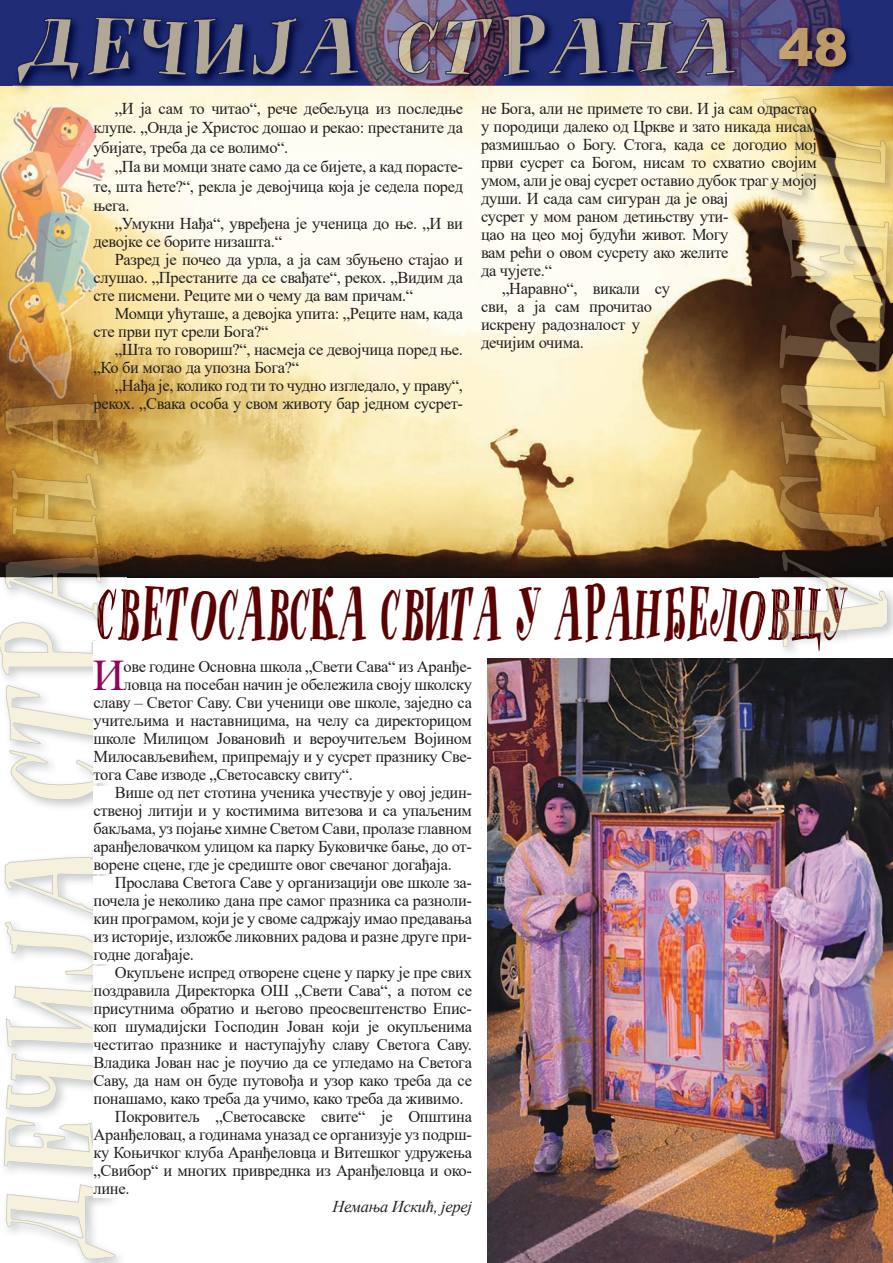
<style>
.page{position:relative;width:893px;height:1263px;background:#fff}
.page>*{position:absolute;margin:0;border:0;box-sizing:border-box;transform-origin:0 0}
.t1{font:72px "PETRICIC";letter-spacing:-.03em;color:#5a0101;scale:.5 1}
.t2{font:43.65px "Times New Roman";color:#950058}
.t3{font:16.5px/18px "Times New Roman";letter-spacing:-.02em;color:#231f20;text-align:justify}
.t4{font:italic 16.5px "Times New Roman";letter-spacing:-.02em;color:#231f20}
</style>
<div class="page">
<img style="left:0;top:86px;width:893px;height:491px">
<img style="left:0;top:97px;width:115px;height:292px">
<div style="left:0;top:0;width:893px;height:86px;background:#202d76"></div>
<img style="left:631px;top:0;width:210px;height:86px">
<img style="left:359px;top:0;width:149px;height:10px">
<img style="left:773px;top:22px;width:79px;height:55px">
<img style="left:841px;top:28px;width:5px;height:39px">
<img style="left:779px;top:28px;width:62px;height:39px">
<img style="left:13px;top:10px;width:734px;height:85px">
<img style="left:630px;top:10px;width:117px;height:76px">
<img style="left:675px;top:18px;width:60px;height:57px">
<img style="left:630px;top:20px;width:43px;height:53px">
<img style="left:696px;top:22px;width:16px;height:25px">
<svg style="left:17px;top:14px;width:613px;height:69px"></svg>
<svg style="left:487px;top:658px;width:272px;height:1px"></svg>
<img style="left:0;top:389px;width:127px;height:874px">
<img style="left:104px;top:583px;width:23px;height:3px">
<img style="left:104px;top:586px;width:23px;height:55px">
<svg style="left:0;top:623px;width:114px;height:636px"></svg>
<img style="left:5px;top:547px;width:96px;height:28px">
<img style="left:5px;top:400px;width:96px;height:65px">
<svg style="left:93px;top:393px;width:5px;height:7px"></svg>
<img style="left:10px;top:421px;width:89px;height:123px">
<img style="left:30px;top:574px;width:23px;height:1px">
<svg style="left:0;top:575px;width:104px;height:99px"></svg>
<svg style="left:4px;top:638px;width:111px;height:621px"></svg>
<img style="left:759px;top:93px;width:134px;height:566px">
<img style="left:817px;top:647px;width:32px;height:12px">
<img style="left:759px;top:584px;width:74px;height:67px">
<img style="left:764px;top:286px;width:124px;height:85px">
<img style="left:781px;top:550px;width:49px;height:27px">
<img style="left:887px;top:586px;width:1px;height:13px">
<img style="left:887px;top:599px;width:1px;height:32px">
<img style="left:763px;top:97px;width:125px;height:189px">
<img style="left:781px;top:551px;width:48px;height:26px">
<svg style="left:779px;top:577px;width:108px;height:70px"></svg>
<div style="left:94px;top:641px;width:378px;height:142px;background:#fff"></div>
<div style="left:94px;top:786px;width:378px;height:87px;background:#fff"></div>
<div style="left:94px;top:876px;width:378px;height:87px;background:#fff"></div>
<div style="left:94px;top:966px;width:378px;height:141px;background:#fff"></div>
<div style="left:94px;top:1110px;width:378px;height:87px;background:#fff"></div>
<img style="left:487px;top:659px;width:406px;height:604px">
<p class="t3" style="left:94px;top:98px;width:371px;line-height:19.5px;text-indent:21px">„И ја сам то читао“, рече дебељуца из последње клупе. „Онда је Христос дошао и рекао: престаните да убијате, треба да се волимо“.</p>
<p class="t3" style="left:94px;top:156px;width:371px;line-height:19.5px;text-indent:21px">„Па ви момци знате само да се бијете, а кад порасте&shy;те, шта ћете?“, рекла је девојчица која је седела поред њега.</p>
<p class="t3" style="left:94px;top:214px;width:371px;text-indent:21px">„Умукни Нађа“, увређена је ученица до ње. „И ви девојке се борите низашта.“</p>
<p class="t3" style="left:94px;top:250px;width:371px;text-indent:21px">Разред је почео да урла, а ја сам збуњено стајао и слушао. „Престаните да се свађате“, рекох. „Видим да сте писмени. Реците ми о чему да вам причам.“</p>
<p class="t3" style="left:94px;top:304px;width:371px;text-indent:21px">Момци ућуташе, а девојка упита: „Реците нам, када сте први пут срели Бога?“</p>
<p class="t3" style="left:94px;top:340px;width:371px;text-indent:21px">„Шта то говориш?“, насмеја се девојчица поред ње. „Ко би могао да упозна Бога?“</p>
<p class="t3" style="left:94px;top:376px;width:371px;text-align:right">„Нађа је, колико год ти то чудно изгледало, у праву“, рекох. „Свака особа у свом животу бар једном сусрет-</p>
<p class="t3" style="left:481px;top:98px;width:338px">не Бога, али не примете то сви. И ја сам одрастао</p>
<p class="t3" style="left:481px;top:116px;width:338px">у породици далеко од Цркве и зато никада нисам</p>
<p class="t3" style="left:481px;top:134px;width:338px">размишљао о Богу. Стога, када се догодио мој</p>
<p class="t3" style="left:481px;top:152px;width:338px">први сусрет са Богом, нисам то схватио својим</p>
<p class="t3" style="left:481px;top:170px;width:338px">умом, али је овај сусрет оставио дубок траг у мојој</p>
<p class="t3" style="left:481px;top:188px;width:249px">души. И сада сам сигуран да је овај</p>
<p class="t3" style="left:481px;top:206px;width:249px">сусрет у мом раном детињству ути-</p>
<p class="t3" style="left:481px;top:224px;width:249px">цао на цео мој будући живот. Могу</p>
<p class="t3" style="left:481px;top:242px;width:249px">вам рећи о овом сусрету ако желите</p>
<p class="t3" style="left:481px;top:260px;width:72px">да чујете.“</p>
<p class="t3" style="left:502px;top:278px;width:169px">„Наравно“, викали су</p>
<p class="t3" style="left:481px;top:296px;width:173px">сви, а ја сам прочитао</p>
<p class="t3" style="left:481px;top:314px;width:161px">искрену радозналост у</p>
<p class="t3" style="left:481px;top:332px;width:104px">дечијим очима.</p>
<h1 class="t1" style="left:95px;top:570px;width:1508px">СВЕТОСАВСКА СВИТА У АРАНЂЕЛОВЦУ</h1>
<h2 class="t2" style="left:93px;top:644px;width:33px">И</h2>
<p class="t3" style="left:123px;top:657px;width:350px">ове године Основна школа „Свети Сава“ из Аранђе-</p>
<p class="t3" style="left:123px;top:675px;width:350px">ловца на посебан начин је обележила своју школску</p>
<p class="t3" style="left:94px;top:693px;width:380px">славу – Светог Саву. Сви ученици ове школе, заједно са</p>
<p class="t3" style="left:94px;top:711px;width:380px">учитељима и наставницима, на челу са директорицом</p>
<p class="t3" style="left:94px;top:729px;width:380px">школе Милицом Јовановић и вероучитељем Војином</p>
<p class="t3" style="left:94px;top:747px;width:380px">Милосављевићем, припремају и у сусрет празнику Све-</p>
<p class="t3" style="left:94px;top:765px;width:261px">тога Саве изводе „Светосавску свиту“.</p>
<p class="t3" style="left:115px;top:783px;width:359px">Више од пет стотина ученика учествује у овој једин-</p>
<p class="t3" style="left:94px;top:801px;width:380px">ственој литији и у костимима витезова и са упаљеним</p>
<p class="t3" style="left:94px;top:819px;width:380px">бакљама, уз појање химне Светом Сави, пролазе главном</p>
<p class="t3" style="left:94px;top:837px;width:380px">аранђеловачком улицом ка парку Буковичке бање, до от-</p>
<p class="t3" style="left:94px;top:855px;width:360px">ворене сцене, где је средиште овог свечаног догађаја.</p>
<p class="t3" style="left:115px;top:873px;width:359px">Прослава Светога Саве у организацији ове школе за-</p>
<p class="t3" style="left:94px;top:891px;width:380px">почела је неколико дана пре самог празника са разноли-</p>
<p class="t3" style="left:94px;top:909px;width:380px">кин програмом, који је у своме садржају имао предавања</p>
<p class="t3" style="left:94px;top:927px;width:380px">из историје, изложбе ликовних радова и разне друге при-</p>
<p class="t3" style="left:94px;top:945px;width:102px">годне догађаје.</p>
<p class="t3" style="left:115px;top:963px;width:359px">Окупљене испред отворене сцене у парку је пре свих</p>
<p class="t3" style="left:94px;top:981px;width:380px">поздравила Директорка ОШ „Свети Сава“, а потом се</p>
<p class="t3" style="left:94px;top:999px;width:380px">присутнима обратио и његово преосвештенство Епис-</p>
<p class="t3" style="left:94px;top:1017px;width:380px">коп шумадијски Господин Јован који је окупљенима</p>
<p class="t3" style="left:94px;top:1035px;width:380px">честитао празнике и наступајућу славу Светога Саву.</p>
<p class="t3" style="left:94px;top:1053px;width:380px">Владика Јован нас је поучио да се угледамо на Светога</p>
<p class="t3" style="left:94px;top:1071px;width:380px">Саву, да нам он буде путовођа и узор како треба да се</p>
<p class="t3" style="left:94px;top:1089px;width:372px">понашамо, како треба да учимо, како треба да живимо.</p>
<p class="t3" style="left:115px;top:1107px;width:359px">Покровитељ „Светосавске свите“ је Општина</p>
<p class="t3" style="left:94px;top:1125px;width:380px">Аранђеловац, а годинама уназад се организује уз подрш-</p>
<p class="t3" style="left:94px;top:1143px;width:380px">ку Коњичког клуба Аранђеловца и Витешког удружења</p>
<p class="t3" style="left:94px;top:1161px;width:380px">„Свибор“ и многих привреднка из Аранђеловца и око-</p>
<p class="t3" style="left:94px;top:1179px;width:38px">лине.</p>
<p class="t4" style="left:332px;top:1195px;width:141px">Немања Искић, јереј</p>
</div>
